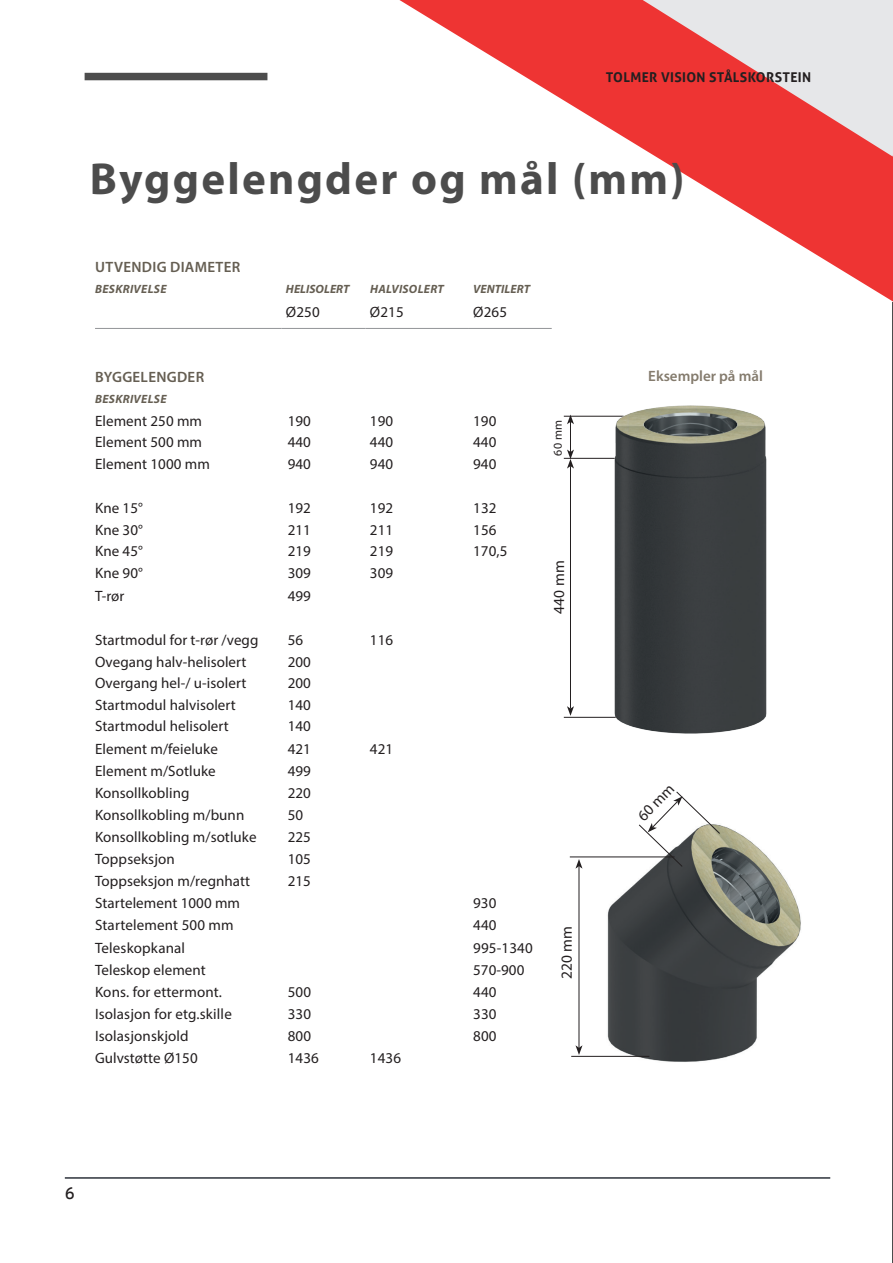
<style>
.page{position:relative;width:893px;height:1263px;background:#fff}
.page>*{position:absolute;margin:0;border:0;box-sizing:border-box;transform-origin:0 0}
.t1{font:700 45px "Myriad Pro";letter-spacing:.05em;color:#4c4c4c}
.t2{font:16.5px "Aller";color:#231f20}
.t3{font:15.45px "Myriad Pro";letter-spacing:.005em;color:#231f20}
.t4{font:15px "Myriad Pro";letter-spacing:.005em;color:#231f20}
.t5{font:600 15px "Myriad Pro";letter-spacing:.02em;color:#655e52}
.t6{font:600 15px "Myriad Pro";color:#847b6d}
.t7{font:700 13.5px "Aller";letter-spacing:.025em;color:#231f20}
.t8{font:italic 700 12px "Myriad Pro";letter-spacing:.025em;color:#655e52}
.t9{font:italic 700 12px "Myriad Pro";letter-spacing:.005em;color:#655e52}
.t10{font:12px "Myriad Pro";color:#231f20}
</style>
<div class="page">
<hr style="left:892px;top:303px;width:1px;height:960px;background:#4c4c4c">
<svg style="left:399px;top:0;width:494px;height:301px"></svg>
<img style="left:606px;top:825px;width:195px;height:237px">
<hr style="left:366px;top:277px;width:103px;height:1px;background:#fff">
<hr style="left:469px;top:277px;width:83px;height:1px;background:#fff">
<hr style="left:366px;top:300px;width:103px;height:1px;background:#fff">
<hr style="left:469px;top:300px;width:83px;height:1px;background:#fff">
<hr style="left:95px;top:328px;width:187px;height:1px;background:#939598">
<hr style="left:282px;top:328px;width:84px;height:1px;background:#939598">
<hr style="left:366px;top:328px;width:103px;height:1px;background:#939598">
<hr style="left:469px;top:328px;width:83px;height:1px;background:#939598">
<hr style="left:564px;top:416px;width:60px;height:1px;background:#231f20">
<hr style="left:564px;top:458px;width:60px;height:1px;background:#231f20">
<hr style="left:564px;top:717px;width:60px;height:1px;background:#231f20">
<hr style="left:570px;top:422px;width:1px;height:30px;background:#231f20">
<svg style="left:567px;top:415px;width:7px;height:9px"></svg>
<hr style="left:570px;top:466px;width:1px;height:242px;background:#231f20">
<svg style="left:567px;top:449px;width:7px;height:19px"></svg>
<svg style="left:567px;top:706px;width:7px;height:10px"></svg>
<img style="left:615px;top:405px;width:151px;height:329px">
<hr style="left:570px;top:856px;width:105px;height:1px;background:#231f20">
<svg style="left:638px;top:791px;width:83px;height:77px"></svg>
<hr style="left:579px;top:866px;width:1px;height:182px;background:#231f20">
<svg style="left:575px;top:859px;width:7px;height:10px"></svg>
<svg style="left:575px;top:1045px;width:7px;height:10px"></svg>
<hr style="left:571px;top:1056px;width:78px;height:1px;background:#231f20">
<hr style="left:65px;top:1177px;width:765px;height:2px;background:#2d323b">
<div style="left:85px;top:73px;width:182px;height:7px;background:#4d4d4d"></div>
<p class="t7" style="left:606px;top:69px;width:207px">TOLMER VISION STÅLSKORSTEIN</p>
<h1 class="t1" style="left:90px;top:150px;width:596px">Byggelengder og mål (mm)</h1>
<p class="t5" style="left:95px;top:258px;width:147px">UTVENDIG DIAMETER</p>
<p class="t8" style="left:95px;top:282px;width:73px">BESKRIVELSE</p>
<p class="t9" style="left:286px;top:282px;width:65px">HELISOLERT</p>
<p class="t8" style="left:370px;top:282px;width:75px">HALVISOLERT</p>
<p class="t9" style="left:473px;top:282px;width:58px">VENTILERT</p>
<p class="t4" style="left:286px;top:302px;width:35px">Ø250</p>
<p class="t4" style="left:370px;top:302px;width:35px">Ø215</p>
<p class="t4" style="left:473px;top:302px;width:35px">Ø265</p>
<p class="t5" style="left:95px;top:367px;width:111px">BYGGELENGDER</p>
<p class="t8" style="left:95px;top:391px;width:73px">BESKRIVELSE</p>
<p class="t4" style="left:95px;top:411px;width:109px">Element 250 mm</p>
<p class="t4" style="left:288px;top:411px;width:25px">190</p>
<p class="t4" style="left:370px;top:411px;width:25px">190</p>
<p class="t4" style="left:473px;top:411px;width:25px">190</p>
<p class="t4" style="left:95px;top:433px;width:109px">Element 500 mm</p>
<p class="t4" style="left:288px;top:433px;width:25px">440</p>
<p class="t4" style="left:370px;top:433px;width:25px">440</p>
<p class="t4" style="left:473px;top:433px;width:25px">440</p>
<p class="t4" style="left:95px;top:455px;width:116px">Element 1000 mm</p>
<p class="t4" style="left:288px;top:455px;width:25px">940</p>
<p class="t4" style="left:370px;top:455px;width:25px">940</p>
<p class="t4" style="left:473px;top:455px;width:25px">940</p>
<p class="t4" style="left:95px;top:499px;width:49px">Kne 15°</p>
<p class="t4" style="left:288px;top:499px;width:25px">192</p>
<p class="t4" style="left:370px;top:499px;width:25px">192</p>
<p class="t4" style="left:473px;top:499px;width:25px">132</p>
<p class="t4" style="left:95px;top:520px;width:49px">Kne 30°</p>
<p class="t4" style="left:288px;top:520px;width:25px">211</p>
<p class="t4" style="left:370px;top:520px;width:25px">211</p>
<p class="t4" style="left:473px;top:520px;width:25px">156</p>
<p class="t4" style="left:95px;top:542px;width:49px">Kne 45°</p>
<p class="t4" style="left:288px;top:542px;width:25px">219</p>
<p class="t4" style="left:370px;top:542px;width:25px">219</p>
<p class="t4" style="left:473px;top:542px;width:36px">170,5</p>
<p class="t4" style="left:95px;top:564px;width:49px">Kne 90°</p>
<p class="t4" style="left:288px;top:564px;width:25px">309</p>
<p class="t4" style="left:370px;top:564px;width:25px">309</p>
<p class="t4" style="left:95px;top:586px;width:31px">T-rør</p>
<p class="t4" style="left:288px;top:586px;width:25px">499</p>
<p class="t4" style="left:95px;top:630px;width:165px">Startmodul for t-rør /vegg</p>
<p class="t4" style="left:288px;top:630px;width:17px">56</p>
<p class="t4" style="left:370px;top:630px;width:25px">116</p>
<p class="t4" style="left:95px;top:652px;width:153px">Ovegang halv-helisolert</p>
<p class="t4" style="left:288px;top:652px;width:25px">200</p>
<p class="t4" style="left:95px;top:674px;width:153px">Overgang hel-/ u-isolert</p>
<p class="t4" style="left:288px;top:674px;width:25px">200</p>
<p class="t4" style="left:95px;top:695px;width:142px">Startmodul halvisolert</p>
<p class="t4" style="left:288px;top:695px;width:25px">140</p>
<p class="t4" style="left:95px;top:717px;width:135px">Startmodul helisolert</p>
<p class="t4" style="left:288px;top:717px;width:25px">140</p>
<p class="t4" style="left:95px;top:739px;width:124px">Element m/feieluke</p>
<p class="t4" style="left:288px;top:739px;width:25px">421</p>
<p class="t4" style="left:370px;top:739px;width:25px">421</p>
<p class="t4" style="left:95px;top:761px;width:122px">Element m/Sotluke</p>
<p class="t4" style="left:288px;top:761px;width:25px">499</p>
<p class="t4" style="left:95px;top:783px;width:96px">Konsollkobling</p>
<p class="t4" style="left:288px;top:783px;width:25px">220</p>
<p class="t4" style="left:95px;top:805px;width:151px">Konsollkobling m/bunn</p>
<p class="t4" style="left:288px;top:805px;width:17px">50</p>
<p class="t4" style="left:95px;top:828px;width:163px">Konsollkobling m/sotluke</p>
<p class="t4" style="left:288px;top:828px;width:25px">225</p>
<p class="t4" style="left:95px;top:850px;width:81px">Toppseksjon</p>
<p class="t4" style="left:288px;top:850px;width:25px">105</p>
<p class="t4" style="left:95px;top:872px;width:157px">Toppseksjon m/regnhatt</p>
<p class="t4" style="left:288px;top:872px;width:25px">215</p>
<p class="t4" style="left:95px;top:894px;width:147px">Startelement 1000 mm</p>
<p class="t4" style="left:473px;top:894px;width:25px">930</p>
<p class="t4" style="left:95px;top:916px;width:140px">Startelement 500 mm</p>
<p class="t4" style="left:473px;top:916px;width:25px">440</p>
<p class="t4" style="left:95px;top:938px;width:92px">Teleskopkanal</p>
<p class="t4" style="left:473px;top:938px;width:61px">995-1340</p>
<p class="t4" style="left:95px;top:960px;width:112px">Teleskop element</p>
<p class="t4" style="left:473px;top:960px;width:53px">570-900</p>
<p class="t4" style="left:95px;top:982px;width:128px">Kons. for ettermont.</p>
<p class="t4" style="left:288px;top:982px;width:25px">500</p>
<p class="t4" style="left:473px;top:982px;width:25px">440</p>
<p class="t4" style="left:95px;top:1004px;width:138px">Isolasjon for etg.skille</p>
<p class="t4" style="left:288px;top:1004px;width:25px">330</p>
<p class="t4" style="left:473px;top:1004px;width:25px">330</p>
<p class="t4" style="left:95px;top:1027px;width:95px">Isolasjonskjold</p>
<p class="t4" style="left:288px;top:1027px;width:25px">800</p>
<p class="t4" style="left:473px;top:1027px;width:25px">800</p>
<p class="t4" style="left:95px;top:1049px;width:104px">Gulvstøtte Ø150</p>
<p class="t4" style="left:288px;top:1049px;width:33px">1436</p>
<p class="t4" style="left:370px;top:1049px;width:33px">1436</p>
<p class="t10" style="left:550px;top:455px;width:37px;rotate:-90deg">60 mm</p>
<p class="t3" style="left:550px;top:614px;width:55px;rotate:-90deg">440 mm</p>
<p class="t3" style="left:557px;top:979px;width:55px;rotate:-90deg">220 mm</p>
<p class="t6" style="left:648px;top:367px;width:116px">Eksempler på mål</p>
<p class="t3" style="left:633px;top:812px;width:47px;rotate:-46deg">60 mm</p>
<p class="t2" style="left:65px;top:1183px;width:11px">6</p>
</div>
